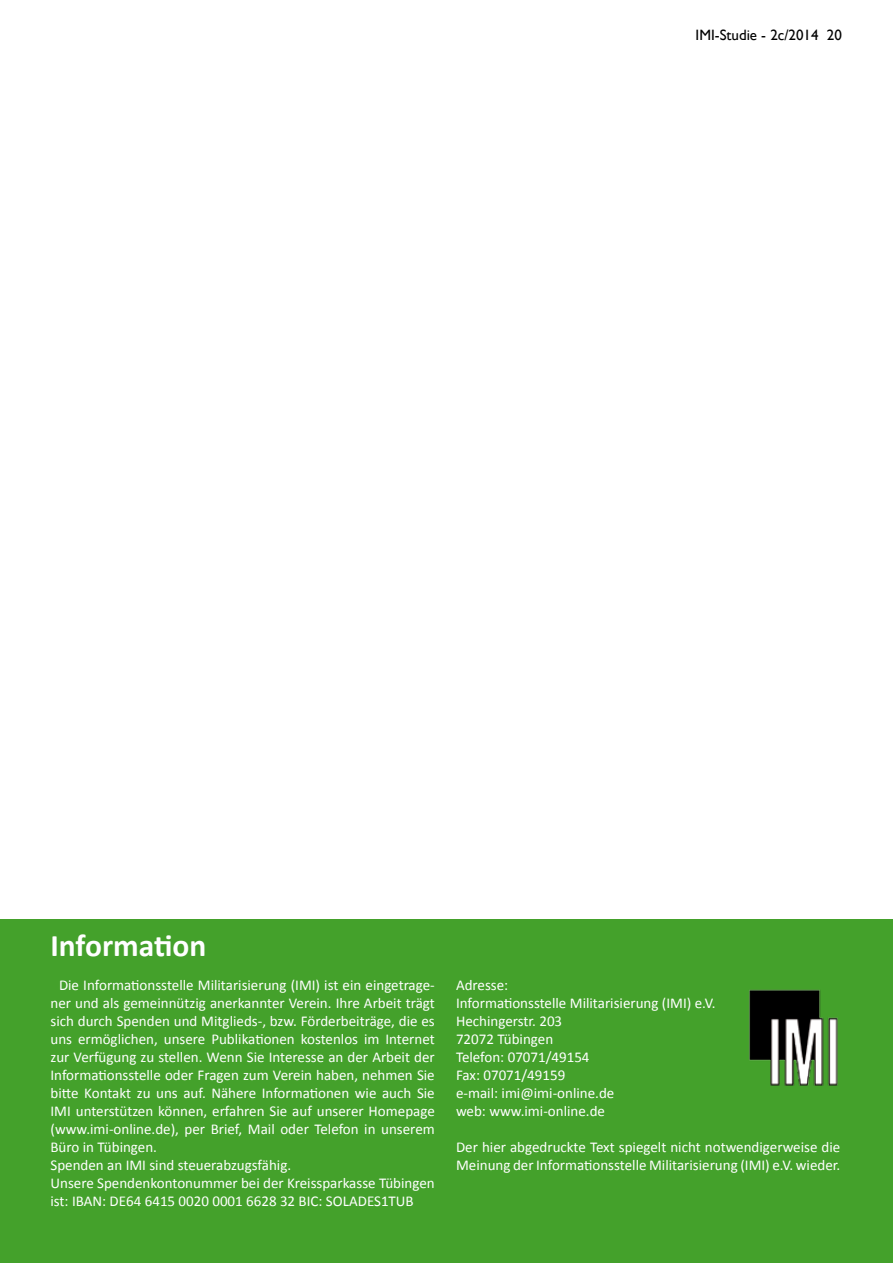
<style>
.page{position:relative;width:893px;height:1263px;background:#fff}
.page>*{position:absolute;margin:0;border:0;box-sizing:border-box;transform-origin:0 0}
.t1{font:700 31.5px "Calibri";color:#fff}
.t2{font:15px/18px "Calibri";color:#fff}
.t3{font:15px "Gill Sans";color:#000}
</style>
<div class="page">
<div style="left:0;top:919px;width:893px;height:344px;background:#44a12b"></div>
<img style="left:749px;top:989px;width:89px;height:97px">
<p class="t3" style="left:696px;top:27px;width:148px">IMI-Studie - 2c/2014 20</p>
<h1 class="t1" style="left:50px;top:925px;width:157px">Information</h1>
<p class="t2" style="left:50px;top:976px;width:386px;text-indent:9px">Die Informationsstelle Militarisierung (IMI) ist ein eingetrage&shy;ner und als gemeinnützig anerkannter Verein. Ihre Arbeit trägt sich durch Spenden und Mitglieds-, bzw. Förderbeiträge, die es uns ermöglichen, unsere Publikationen kostenlos im Internet zur Verfügung zu stellen. Wenn Sie Interesse an der Arbeit der Informationsstelle oder Fragen zum Verein haben, nehmen Sie bitte Kontakt zu uns auf. Nähere Informationen wie auch Sie IMI unterstützen können, erfahren Sie auf unserer Homepage (www.imi-online.de), per Brief, Mail oder Telefon in unserem Büro in Tübingen.<br>Spenden an IMI sind steuerabzugsfähig.<br>Unsere Spendenkontonummer bei der Kreissparkasse Tübingen ist: IBAN: DE64 6415 0020 0001 6628 32 BIC: SOLADES1TUB</p>
<p class="t2" style="left:456px;top:976px;width:261px">Adresse:<br>Informationsstelle Militarisierung (IMI) e.V.<br>Hechingerstr. 203<br>72072 Tübingen<br>Telefon: 07071/49154<br>Fax: 07071/49159<br>e-mail: imi@imi-online.de<br>web: www.imi-online.de</p>
<p class="t2" style="left:456px;top:1138px;width:386px">Der hier abgedruckte Text spiegelt nicht notwendigerweise die<br>Meinung der Informationsstelle Militarisierung (IMI) e.V. wieder.</p>
</div>
